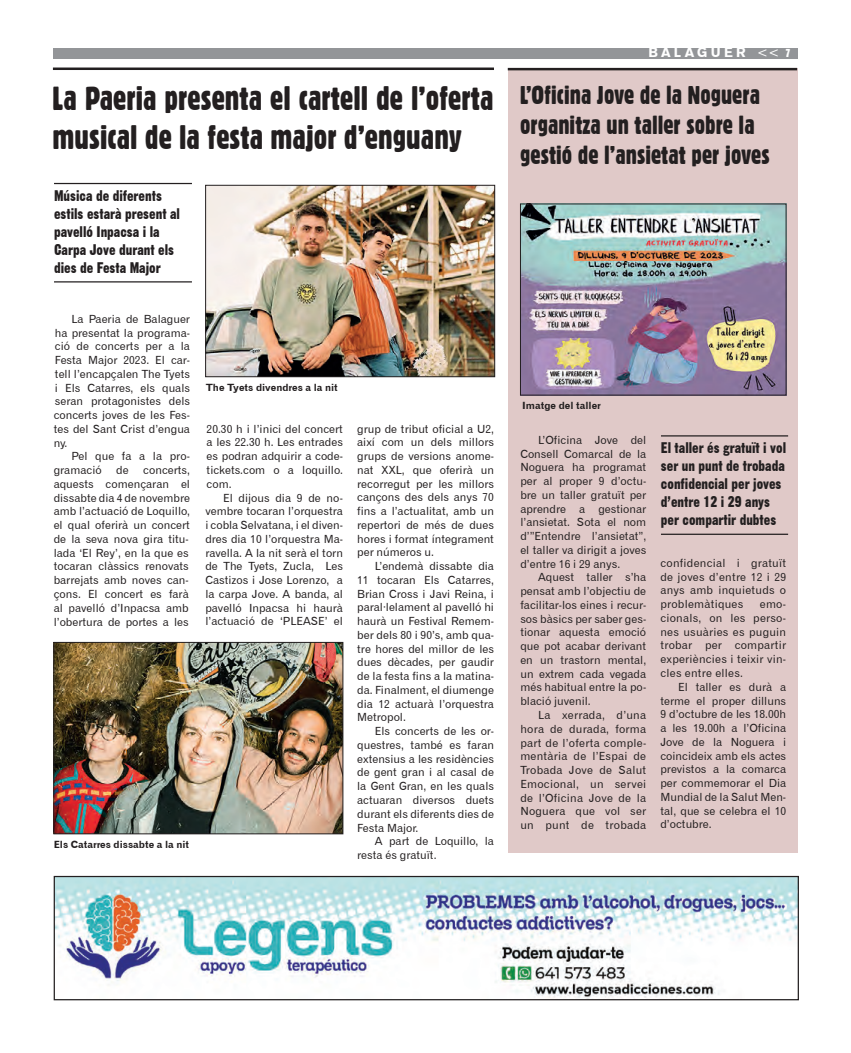
<style>
.page{position:relative;width:851px;height:1053px;background:#fff}
.page>*{position:absolute;margin:0;border:0;box-sizing:border-box;transform-origin:0 0}
.t1{font:32.5px/39px "Gothic 821 Condensed BT";color:#231f20}
.t2{font:25px "Gothic 821 Condensed BT";color:#231f20}
.t3{font:15px/18px "Gothic No 13 BT";color:#231f20}
.t4{font:13.75px "Gothic 725 BT Black A";letter-spacing:.25em;color:#fff}
.t5{font:11.25px/13.8px "Gothic 720 BT Roman B";color:#231f20;text-align:justify}
.t6{font:10px "Gothic 720 BT Bold B";color:#231f20}
.s1{font-family:"Gothic 720 BT Roman B"}
.s2{font-family:"Gothic 821 Condensed BT";font-size:11.25px}
</style>
<div class="page">
<div style="left:53px;top:48px;width:744px;height:10px;background:#939598"></div>
<div style="left:508px;top:68px;width:289px;height:784px;background:#e0c9c8"></div>
<img style="left:522px;top:206px;width:262px;height:187px">
<hr style="left:507px;top:68px;width:290px;height:2px;background:#231f20">
<hr style="left:53px;top:67px;width:441px;height:3px;background:#231f20">
<img style="left:207px;top:187px;width:286px;height:188px">
<div style="left:205px;top:185px;width:290px;height:192px;border:1px solid #231f20"></div>
<img style="left:56px;top:877px;width:740px;height:121px">
<div style="left:54px;top:875px;width:744px;height:125px;border:1px solid #231f20"></div>
<hr style="left:661px;top:435px;width:127px;height:1px;background:#231f20">
<hr style="left:661px;top:533px;width:127px;height:2px;background:#231f20">
<img style="left:56px;top:644px;width:285px;height:188px">
<div style="left:54px;top:642px;width:289px;height:192px;border:1px solid #231f20"></div>
<hr style="left:54px;top:183px;width:138px;height:1px;background:#231f20">
<hr style="left:54px;top:281px;width:138px;height:1px;background:#231f20">
<p class="t1" style="left:52px;top:78px;width:442px">La Paeria presenta el cartell de l’oferta musical de la festa major d’enguany</p>
<p class="t3" style="left:54px;top:186px;width:127px">Música de diferents estils estarà present al pavelló Inpacsa i la</p>
<p class="t3" style="left:54px;top:240px;width:121px">Carpa Jove durant els dies de Festa Major</p>
<p class="t5" style="left:54px;top:312px;width:138px;text-indent:18px">La Paeria de Balaguer ha presentat la programa&shy;ció de concerts per a la Festa Major 2023. El car&shy;tell l’encapçalen The Tyets i Els Catarres, els quals seran protagonistes dels concerts joves de les Fes&shy;tes del Sant Crist d’engua ny.</p>
<p class="t5" style="left:54px;top:449px;width:138px;text-indent:18px">Pel que fa a la pro&shy;gramació</p>
<p class="t5" style="left:116px;top:463px;width:14px">de</p>
<p class="t5" style="left:54px;top:463px;width:138px;text-indent:90px">concerts, aquests començaran el dissabte dia 4 de novembre amb l’actuació de Loquillo, el qual oferirà un concert de la seva nova gira titu&shy;lada ‘El Rey’, en la que es tocaran clàssics renovats barrejats amb noves can&shy;çons. El concert es farà al pavelló d’Inpacsa amb l’obertura de portes a les</p>
<p class="t6" style="left:54px;top:838px;width:137px">Els Catarres dissabte a la nit</p>
<p class="t6" style="left:206px;top:381px;width:134px">The Tyets divendres a la nit</p>
<p class="t5" style="left:206px;top:421px;width:138px">20.30 h i l’inici del concert a les 22.30 h. Les entrades es podran adquirir a code&shy;tickets.com o a loquillo. com.</p>
<p class="t5" style="left:205px;top:490px;width:139px;text-indent:18px">El dijous dia 9 de no&shy;vembre tocaran l’orquestra i cobla Selvatana, i el diven&shy;dres dia 10 l’orquestra Ma&shy;ravella. A la nit serà el torn de The Tyets, Zucla, Les Castizos i Jose Lorenzo, a la carpa Jove. A banda, al pavelló Inpacsa hi haurà l’actuació de ‘PLEASE’ el</p>
<p class="t5" style="left:357px;top:421px;width:138px">grup de tribut oficial a U2, així com un dels millors grups de versions anome&shy;nat XXL, que oferirà un recorregut per les millors cançons des dels anys 70 fins a l’actualitat, amb un repertori de més de dues hores i format íntegrament per números u.</p>
<p class="t5" style="left:357px;top:559px;width:138px;text-indent:18px">L’endemà dissabte dia 11 tocaran Els Catarres, Brian Cross i Javi Reina, i paral·lelament al pavelló hi haurà un Festival Remem&shy;ber dels 80 i 90’s, amb qua&shy;tre hores del millor de les dues dècades, per gaudir de la festa fins a la matina&shy;da. Finalment, el diumenge dia 12 actuarà l’orquestra Metropol.</p>
<p class="t5" style="left:357px;top:724px;width:138px;text-indent:18px">Els concerts de les or&shy;questres, també es faran extensius a les residències de gent gran i al casal de la Gent Gran, en les quals actuaran diversos duets durant els diferents dies de Festa Major.</p>
<p class="t5" style="left:357px;top:834px;width:138px;text-indent:18px">A part de Loquillo, la resta és gratuït.</p>
<p class="t4" style="left:648px;top:44px;width:143px">BALAGUER <span class="s1">&lt;&lt;</span> <span class="s2">7</span></p>
<p class="t2" style="left:520px;top:80px;width:241px">L’Oficina Jove de la Noguera</p>
<p class="t2" style="left:520px;top:110px;width:236px">organitza un taller sobre la</p>
<p class="t2" style="left:520px;top:140px;width:251px">gestió de l’ansietat per joves</p>
<p class="t6" style="left:522px;top:399px;width:80px">Imatge del taller</p>
<p class="t5" style="left:520px;top:433px;width:127px;text-indent:18px">L’Oficina Jove del Consell Comarcal de la Noguera ha programat per al proper 9 d’octu&shy;bre un taller gratuït per aprendre a gestionar l’ansietat. Sota el nom d’”Entendre l’ansietat”, el taller va dirigit a joves d’entre 16 i 29 anys.</p>
<p class="t5" style="left:520px;top:570px;width:127px;text-indent:18px">Aquest taller s’ha pensat amb l’objectiu de facilitar-los eines i recur&shy;sos bàsics per saber ges&shy;tionar aquesta emoció que pot acabar derivant en un trastorn mental, un extrem cada vegada més habitual entre la po&shy;blació juvenil.</p>
<p class="t5" style="left:520px;top:708px;width:127px;text-indent:18px">La xerrada, d’una hora de durada, forma part de l’oferta comple&shy;mentària de l’Espai de Trobada Jove de Salut Emocional, un servei de l’Oficina Jove de la Noguera que vol ser un punt de trobada</p>
<p class="t3" style="left:661px;top:438px;width:127px">El taller és gratuït i vol ser un punt de trobada confidencial per joves d’entre 12 i 29 anys per compartir dubtes</p>
<p class="t5" style="left:660px;top:556px;width:127px">confidencial i gratuït de joves d’entre 12 i 29 anys amb inquietuds o problemàtiques</p>
<p class="t5" style="left:660px;top:597px;width:127px;text-indent:99px">emo&shy;cionals, on les perso&shy;nes usuàries es puguin trobar per compartir experiències i teixir vin&shy;cles entre elles.</p>
<p class="t5" style="left:660px;top:679px;width:127px;text-indent:18px">El taller es durà a terme el proper dilluns 9 d’octubre de les 18.00h a les 19.00h a l’Oficina Jove de la Noguera i coincideix amb els actes previstos a la comarca per commemorar el Dia Mundial de la Salut Men&shy;tal, que se celebra el 10 d’octubre.</p>
</div>
